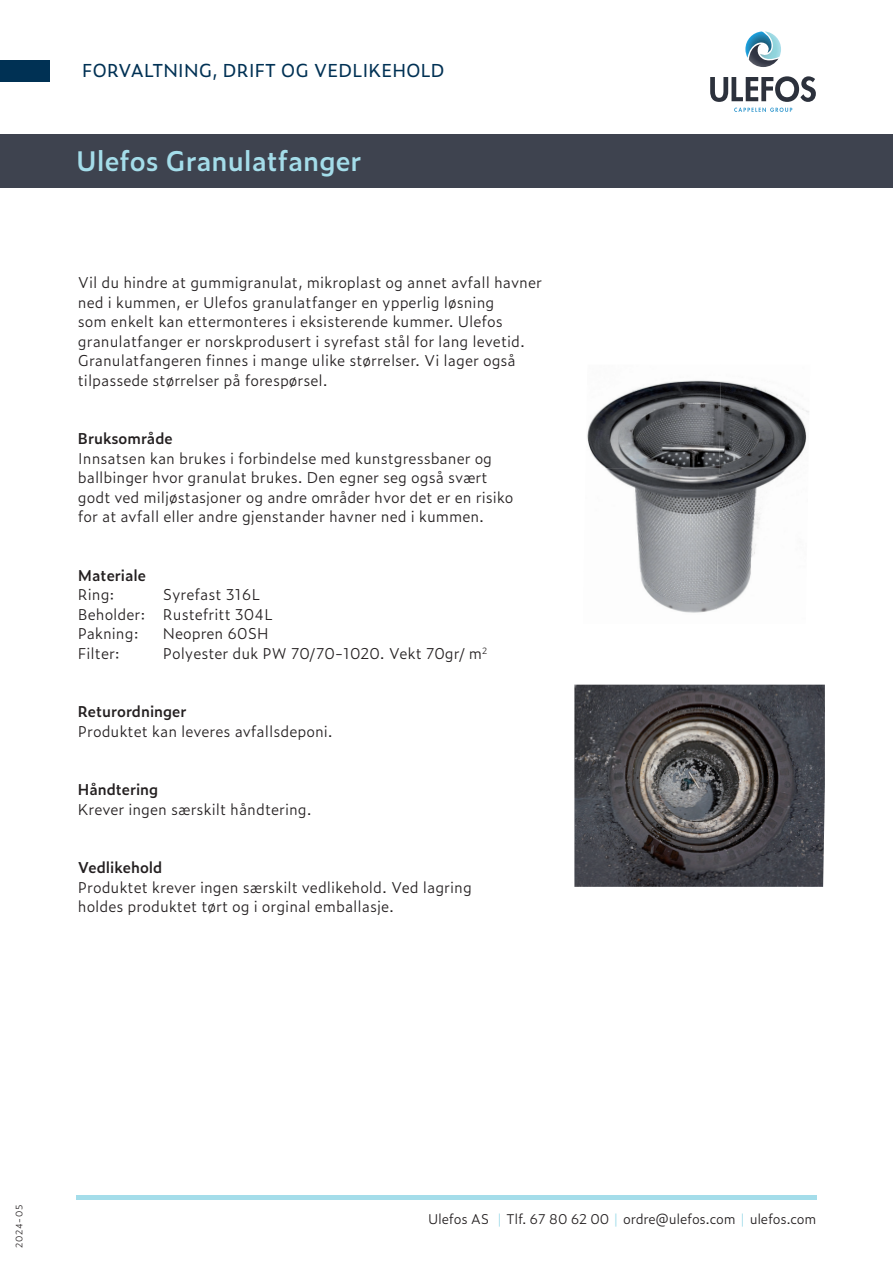
<style>
.page{position:relative;width:893px;height:1263px;background:#fff}
.page>*{position:absolute;margin:0;border:0;box-sizing:border-box;transform-origin:0 0}
.t1{font:600 27px "Zeitung Pro";color:#a4ddea}
.t2{font:18px "Zeitung Pro";color:#003154}
.t3{font:300 15px/19.5px "Zeitung Pro";color:#231f20}
.t4{font:600 15px "Zeitung Pro";color:#231f20}
.t5{font:300 13.5px "Zeitung Pro";letter-spacing:-.02em;color:#231f20}
.t6{font:300 9px "Zeitung Pro";letter-spacing:.06em;color:#231f20}
.s1{color:#a4ddea}
</style>
<div class="page">
<hr style="left:76px;top:1195px;width:740px;height:4px;background:#a4ddea">
<svg style="left:734px;top:108px;width:58px;height:4px"></svg>
<svg style="left:745px;top:31px;width:36px;height:36px"></svg>
<svg style="left:710px;top:76px;width:106px;height:26px"></svg>
<div style="left:0;top:61px;width:50px;height:21px;background:#003154"></div>
<div style="left:0;top:134px;width:893px;height:53px;background:#3e434f"></div>
<img style="left:587px;top:380px;width:131px;height:88px">
<img style="left:718px;top:381px;width:91px;height:139px">
<img style="left:605px;top:468px;width:114px;height:104px">
<img style="left:716px;top:520px;width:43px;height:89px">
<img style="left:640px;top:572px;width:77px;height:41px">
<img style="left:574px;top:685px;width:251px;height:202px">
<p class="t2" style="left:82px;top:56px;width:364px">FORVALTNING, DRIFT OG VEDLIKEHOLD</p>
<h1 class="t1" style="left:76px;top:140px;width:287px">Ulefos Granulatfanger</h1>
<p class="t3" style="left:78px;top:272px;width:466px">Vil du hindre at gummigranulat, mikroplast og annet avfall havner ned i kummen, er Ulefos granulatfanger en ypperlig løsning<br>som enkelt kan ettermonteres i eksisterende kummer. Ulefos granulatfanger er norskprodusert i syrefast stål for lang levetid.<br>Granulatfangeren finnes i mange ulike størrelser. Vi lager også tilpassede størrelser på forespørsel.</p>
<p class="t4" style="left:78px;top:427px;width:96px">Bruksområde</p>
<p class="t3" style="left:78px;top:448px;width:437px">Innsatsen kan brukes i forbindelse med kunstgressbaner og ballbinger hvor granulat brukes. Den egner seg også svært godt ved miljøstasjoner og andre områder hvor det er en risiko for at avfall eller andre gjenstander havner ned i kummen.</p>
<p class="t4" style="left:78px;top:564px;width:70px">Materiale</p>
<p class="t3" style="left:78px;top:584px;width:38px">Ring:</p>
<p class="t3" style="left:78px;top:584px;width:196px;text-indent:85px">Syrefast 316L<br>Beholder: Rustefritt 304L<br>Pakning:</p>
<p class="t3" style="left:163px;top:623px;width:107px">Neopren 60SH</p>
<p class="t3" style="left:78px;top:643px;width:44px">Filter:</p>
<p class="t3" style="left:163px;top:643px;width:326px">Polyester duk PW 70/70-1020. Vekt 70gr/ m<sup>2</sup></p>
<p class="t4" style="left:78px;top:700px;width:110px">Returordninger</p>
<p class="t3" style="left:78px;top:721px;width:256px">Produktet kan leveres avfallsdeponi.</p>
<p class="t4" style="left:78px;top:778px;width:82px">Håndtering</p>
<p class="t3" style="left:78px;top:799px;width:235px">Krever ingen særskilt håndtering.</p>
<p class="t4" style="left:78px;top:856px;width:86px">Vedlikehold</p>
<p class="t3" style="left:78px;top:877px;width:396px">Produktet krever ingen særskilt vedlikehold. Ved lagring holdes produktet tørt og i orginal emballasje.</p>
<p class="t6" style="left:13px;top:1248px;width:44px;rotate:-90deg">2024-05</p>
<p class="t5" style="left:428px;top:1209px;width:390px">Ulefos AS <span class="s1">|</span> Tlf. 67 80 62 00 <span class="s1">|</span> ordre@ulefos.com <span class="s1">|</span> ulefos.com</p>
</div>
